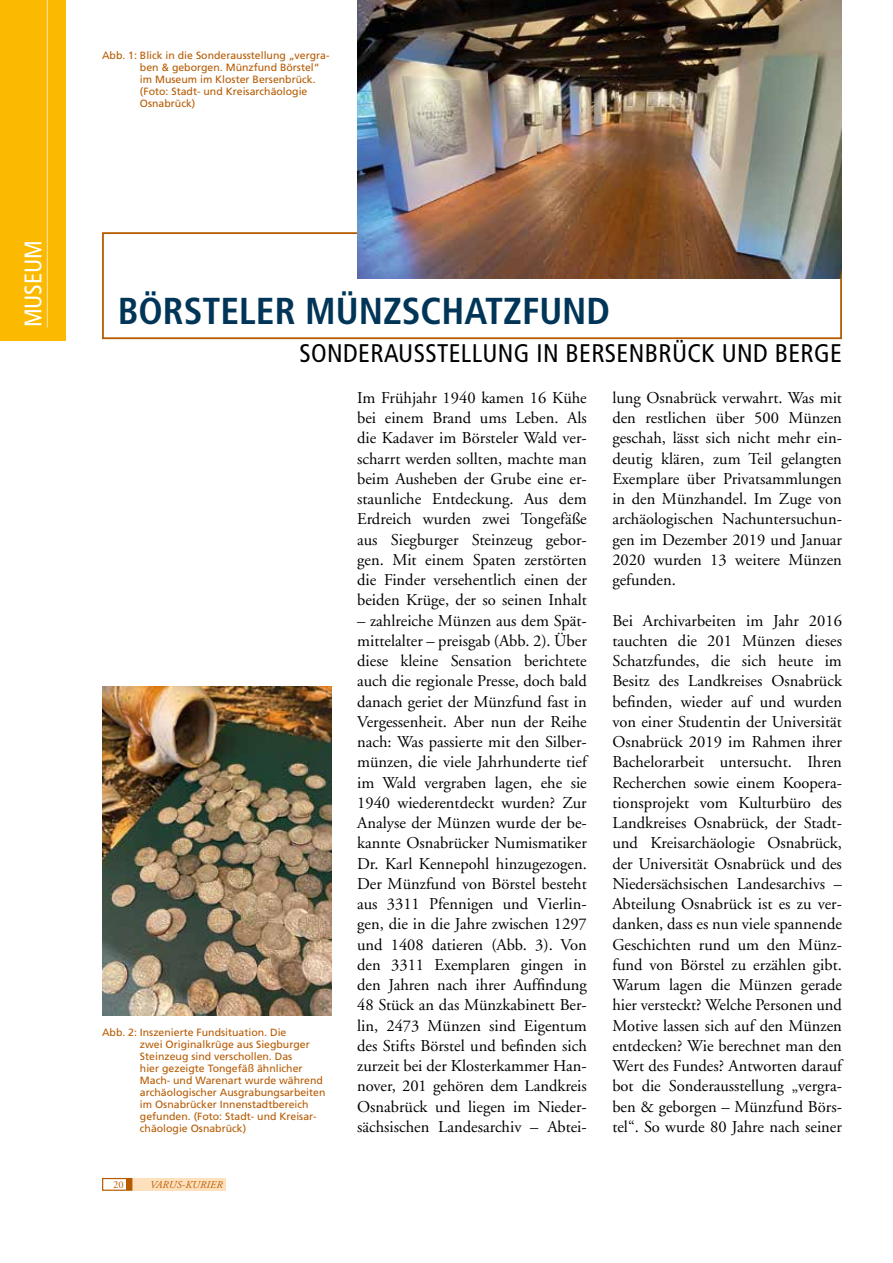
<style>
.page{position:relative;width:893px;height:1263px;background:#fff}
.page>*{position:absolute;margin:0;border:0;box-sizing:border-box;transform-origin:0 0}
.t1{font:700 condensed 37.5px "Frutiger";color:#003558}
.t2{font:condensed 25.5px "Frutiger";letter-spacing:.015em;color:#000}
.t3{font:condensed 24px "Frutiger";color:#fff}
.t4{font:16.5px/20.2px "Adobe Garamond";color:#000;text-align:justify}
.t5{font:10.5px/12px "Frutiger";color:#b65a00}
.t6{font:italic 10.5px "Adobe Garamond";letter-spacing:.02em;color:#b65a00}
.t7{font:10.5px "Adobe Garamond";color:#b65a00}
</style>
<div class="page">
<div style="left:132px;top:1178px;width:93px;height:13px;background:#fee0bc"></div>
<div style="left:102px;top:1178px;width:30px;height:13px;border:1px solid #b65a00"></div>
<div style="left:127px;top:1178px;width:5px;height:12px;background:#b65a00"></div>
<div style="left:0;top:0;width:66px;height:340px;background:#fbba00"></div>
<hr style="left:47px;top:0;width:1px;height:327px;background:#ffdd93">
<div style="left:102px;top:232px;width:740px;height:107px;border:2px solid #b65a00"></div>
<img style="left:357px;top:0;width:485px;height:278px">
<img style="left:102px;top:686px;width:230px;height:329px">
<h3 class="t3" style="left:19px;top:327px;width:89px;rotate:-90deg">MUSEUM</h3>
<p class="t5" style="left:140px;top:49px;width:191px;text-indent:-38px">Abb. 1: Blick in die Sonderausstellung „vergra&shy;ben &amp; geborgen. Münzfund Börstel“ im Museum im Kloster Bersenbrück. (Foto: Stadt- und Kreisarchäologie Osnabrück)</p>
<h1 class="t1" style="left:118px;top:289px;width:494px">BÖRSTELER MÜNZSCHATZFUND</h1>
<h2 class="t2" style="left:300px;top:338px;width:544px">SONDERAUSSTELLUNG IN BERSENBRÜCK UND BERGE</h2>
<p class="t5" style="left:140px;top:1026px;width:187px;text-indent:-38px">Abb. 2: Inszenierte Fundsituation. Die<br>zwei Originalkrüge aus Siegburger Steinzeug sind verschollen. Das<br>hier gezeigte Tongefäß ähnlicher Mach- und Warenart wurde während archäologischer Ausgrabungsarbeiten im Osnabrücker Innenstadtbereich gefunden. (Foto: Stadt- und Kreisar&shy;chäologie Osnabrück)</p>
<p class="t7" style="left:113px;top:1179px;width:12px">20</p>
<p class="t6" style="left:150px;top:1179px;width:74px">VARUS-KURIER</p>
<p class="t4" style="left:357px;top:388px;width:231px">Im Frühjahr 1940 kamen 16 Kühe bei einem Brand ums Leben. Als die Kadaver im Börsteler Wald ver&shy;scharrt werden sollten, machte man beim Ausheben der Grube eine er&shy;staunliche Entdeckung. Aus dem Erdreich wurden zwei Tongefäße aus Siegburger Steinzeug gebor&shy;gen. Mit einem Spaten zerstörten die Finder versehentlich einen der beiden Krüge, der so seinen Inhalt</p>
<p class="t4" style="left:357px;top:611px;width:231px">– zahlreiche Münzen aus dem Spät&shy;mittelalter – preisgab (Abb. 2). Über diese kleine Sensation berichtete auch die regionale Presse, doch bald danach geriet der Münzfund fast in Vergessenheit. Aber nun der Reihe nach: Was passierte mit den Silber&shy;münzen, die viele Jahrhunderte tief im Wald vergraben lagen, ehe sie 1940 wiederentdeckt wurden? Zur Analyse der Münzen wurde der be&shy;kannte Osnabrücker Numismatiker Dr. Karl Kennepohl hinzugezogen.<br>Der Münzfund von Börstel besteht aus 3311 Pfennigen und Vierlin&shy;gen, die in die Jahre zwischen 1297 und 1408 datieren (Abb. 3). Von den 3311 Exemplaren gingen in den Jahren nach ihrer Auffindung 48 Stück an das Münzkabinett Ber&shy;lin, 2473 Münzen sind Eigentum des Stifts Börstel und befinden sich zurzeit bei der Klosterkammer Han&shy;nover, 201 gehören dem Landkreis Osnabrück und liegen im Nieder&shy;sächsischen Landesarchiv – Abtei-</p>
<p class="t4" style="left:612px;top:388px;width:231px">lung Osnabrück verwahrt. Was mit den restlichen über 500 Münzen geschah, lässt sich nicht mehr ein&shy;deutig klären, zum Teil gelangten Exemplare über Privatsammlungen in den Münzhandel. Im Zuge von archäologischen Nachuntersuchun&shy;gen im Dezember 2019 und Januar 2020 wurden 13 weitere Münzen gefunden.</p>
<p class="t4" style="left:612px;top:611px;width:231px">Bei Archivarbeiten im Jahr 2016 tauchten die 201 Münzen dieses Schatzfundes, die sich heute im Besitz des Landkreises Osnabrück befinden, wieder auf und wurden von einer Studentin der Universität Osnabrück 2019 im Rahmen ihrer Bachelorarbeit untersucht. Ihren Recherchen sowie einem Koopera&shy;tionsprojekt vom Kulturbüro des Landkreises Osnabrück, der Stadt&shy;und Kreisarchäologie Osnabrück, der Universität Osnabrück und des Niedersächsischen Landesarchivs – Abteilung Osnabrück ist es zu ver&shy;danken, dass es nun viele spannende Geschichten rund um den Münz&shy;fund von Börstel zu erzählen gibt.<br>Warum lagen die Münzen gerade hier versteckt? Welche Personen und Motive lassen sich auf den Münzen entdecken? Wie berechnet man den Wert des Fundes? Antworten darauf bot die Sonderausstellung „vergra&shy;ben &amp; geborgen – Münzfund Börs&shy;tel“. So wurde 80 Jahre nach seiner</p>
</div>
